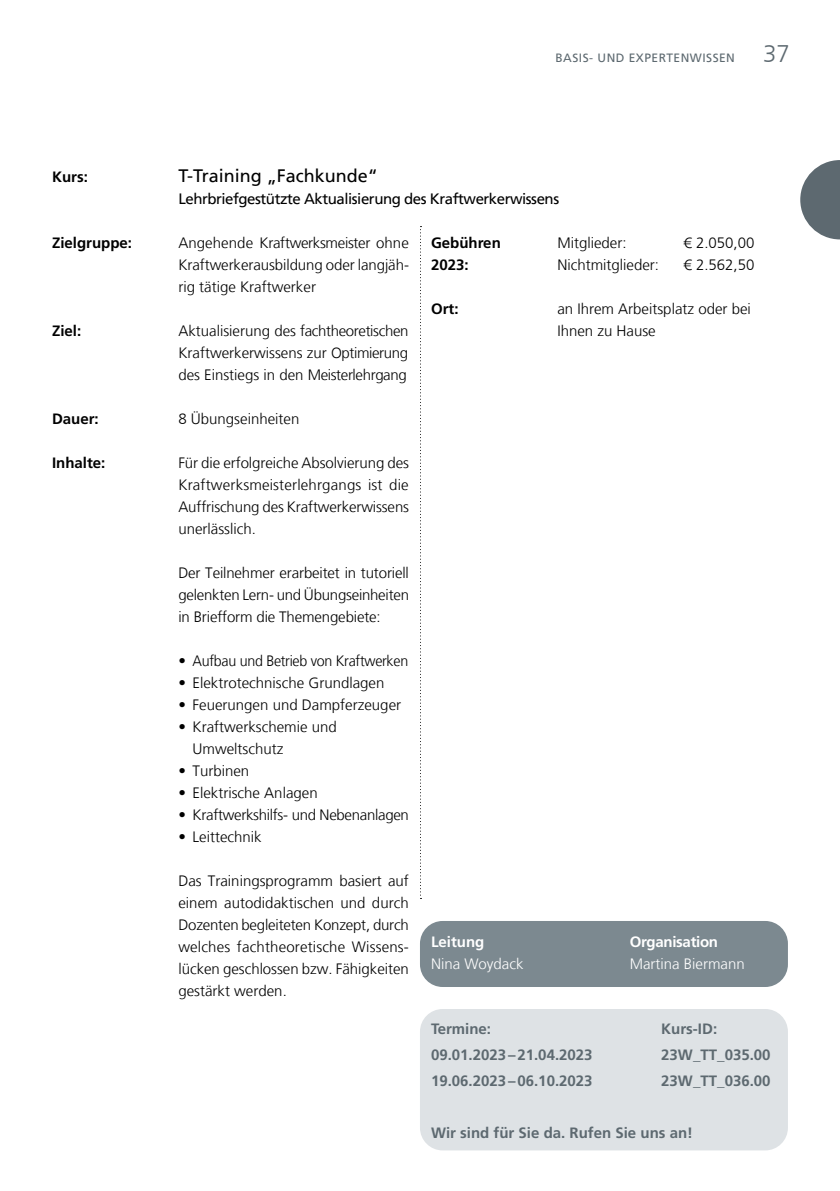
<style>
.page{position:relative;width:840px;height:1191px;background:#fff}
.page>*{position:absolute;margin:0;border:0;box-sizing:border-box;transform-origin:0 0}
.t1{font:18px "Frutiger LT";color:#000}
.t2{font:300 15px/22px "Frutiger LT";color:#000;text-align:justify}
.t3{font:700 15px "Frutiger LT Com";color:#5d6970}
.t4{font:300 15px "Frutiger LT";letter-spacing:-.02em;color:#000}
.t5{font:15px "Frutiger LT";letter-spacing:-.03em;color:#000}
.t6{font:700 15px/22px "Frutiger LT Com";color:#000}
.t7{font:300 15px "Frutiger LT";color:#fff}
.t8{font:700 15px "Frutiger LT Com";letter-spacing:-.02em;color:#fff}
.t9{font:700 15px "Frutiger LT Com";color:#fff}
.t10{font:12px "Frutiger LT";letter-spacing:.04em;color:#5d6970}
.s1{font-weight:300;font-size:24px}
</style>
<div class="page">
<svg style="left:800px;top:160px;width:39px;height:79px"></svg>
<svg style="left:420px;top:226px;width:1px;height:673px"></svg>
<div style="left:420px;top:921px;width:367px;height:66px;background:#7c8990;border-radius:23px"></div>
<div style="left:419px;top:1009px;width:368px;height:141px;background:#dee2e5;border-radius:23px"></div>
<p class="t6" style="left:52px;top:166px;width:37px">Kurs:</p>
<p class="t6" style="left:52px;top:232px;width:82px">Zielgruppe:</p>
<p class="t6" style="left:52px;top:320px;width:31px">Ziel:</p>
<p class="t6" style="left:52px;top:408px;width:48px">Dauer:</p>
<p class="t6" style="left:52px;top:452px;width:55px">Inhalte:</p>
<p class="t10" style="left:555px;top:51px;width:236px">BASIS- UND EXPERTENWISSEN <span class="s1">37</span></p>
<p class="t1" style="left:178px;top:165px;width:201px">T-Training „Fachkunde“</p>
<p class="t5" style="left:178px;top:190px;width:382px">Lehrbriefgestützte Aktualisierung des Kraftwerkerwissens</p>
<p class="t6" style="left:431px;top:232px;width:71px">Gebühren<br>2023:</p>
<p class="t6" style="left:431px;top:298px;width:29px">Ort:</p>
<p class="t2" style="left:178px;top:232px;width:232px">Angehende Kraftwerksmeister ohne Kraftwerkerausbildung oder langjäh&shy;rig tätige Kraftwerker</p>
<p class="t2" style="left:178px;top:320px;width:231px">Aktualisierung des fachtheoretischen Kraftwerkerwissens zur Optimierung des Einstiegs in den Meisterlehrgang</p>
<p class="t2" style="left:178px;top:408px;width:122px">8 Übungseinheiten</p>
<p class="t2" style="left:178px;top:452px;width:232px">Für die erfolgreiche Absolvierung des Kraftwerksmeisterlehrgangs ist die Auffrischung des Kraftwerkerwissens unerlässlich.</p>
<p class="t2" style="left:178px;top:562px;width:232px">Der Teilnehmer erarbeitet in tutoriell gelenkten Lern- und Übungseinheiten in Briefform die Themengebiete:</p>
<p class="t4" style="left:178px;top:652px;width:231px">• Aufbau und Betrieb von Kraftwerken</p>
<p class="t2" style="left:178px;top:672px;width:207px">• Elektrotechnische Grundlagen</p>
<p class="t2" style="left:178px;top:694px;width:224px">• Feuerungen und Dampferzeuger</p>
<p class="t2" style="left:192px;top:716px;width:146px;text-indent:-14px">• Kraftwerkschemie und<br>Umweltschutz</p>
<p class="t2" style="left:178px;top:760px;width:72px">• Turbinen</p>
<p class="t2" style="left:178px;top:782px;width:141px">• Elektrische Anlagen</p>
<p class="t4" style="left:178px;top:806px;width:232px">• Kraftwerkshilfs- und Nebenanlagen</p>
<p class="t2" style="left:178px;top:826px;width:85px">• Leittechnik</p>
<p class="t2" style="left:178px;top:870px;width:232px">Das Trainingsprogramm basiert auf einem autodidaktischen und durch Dozenten begleiteten Konzept, durch welches fachtheoretische Wissens&shy;lücken geschlossen bzw. Fähigkeiten gestärkt werden.</p>
<p class="t2" style="left:557px;top:232px;width:71px">Mitglieder:</p>
<p class="t2" style="left:683px;top:232px;width:72px">€ 2.050,00</p>
<p class="t2" style="left:557px;top:254px;width:103px">Nichtmitglieder:</p>
<p class="t2" style="left:683px;top:254px;width:72px">€ 2.562,50</p>
<p class="t2" style="left:557px;top:298px;width:195px">an Ihrem Arbeitsplatz oder bei<br>Ihnen zu Hause</p>
<p class="t9" style="left:431px;top:932px;width:55px">Leitung</p>
<p class="t8" style="left:629px;top:932px;width:90px">Organisation</p>
<p class="t7" style="left:431px;top:955px;width:94px">Nina Woydack</p>
<p class="t7" style="left:629px;top:955px;width:117px">Martina Biermann</p>
<p class="t3" style="left:431px;top:1019px;width:62px">Termine:</p>
<p class="t3" style="left:661px;top:1019px;width:57px">Kurs-ID:</p>
<p class="t3" style="left:431px;top:1045px;width:163px">09.01.2023–21.04.2023</p>
<p class="t3" style="left:661px;top:1045px;width:111px">23W_TT_035.00</p>
<p class="t3" style="left:431px;top:1071px;width:163px">19.06.2023–06.10.2023</p>
<p class="t3" style="left:661px;top:1071px;width:111px">23W_TT_036.00</p>
<p class="t3" style="left:431px;top:1123px;width:263px">Wir sind für Sie da. Rufen Sie uns an!</p>
</div>
